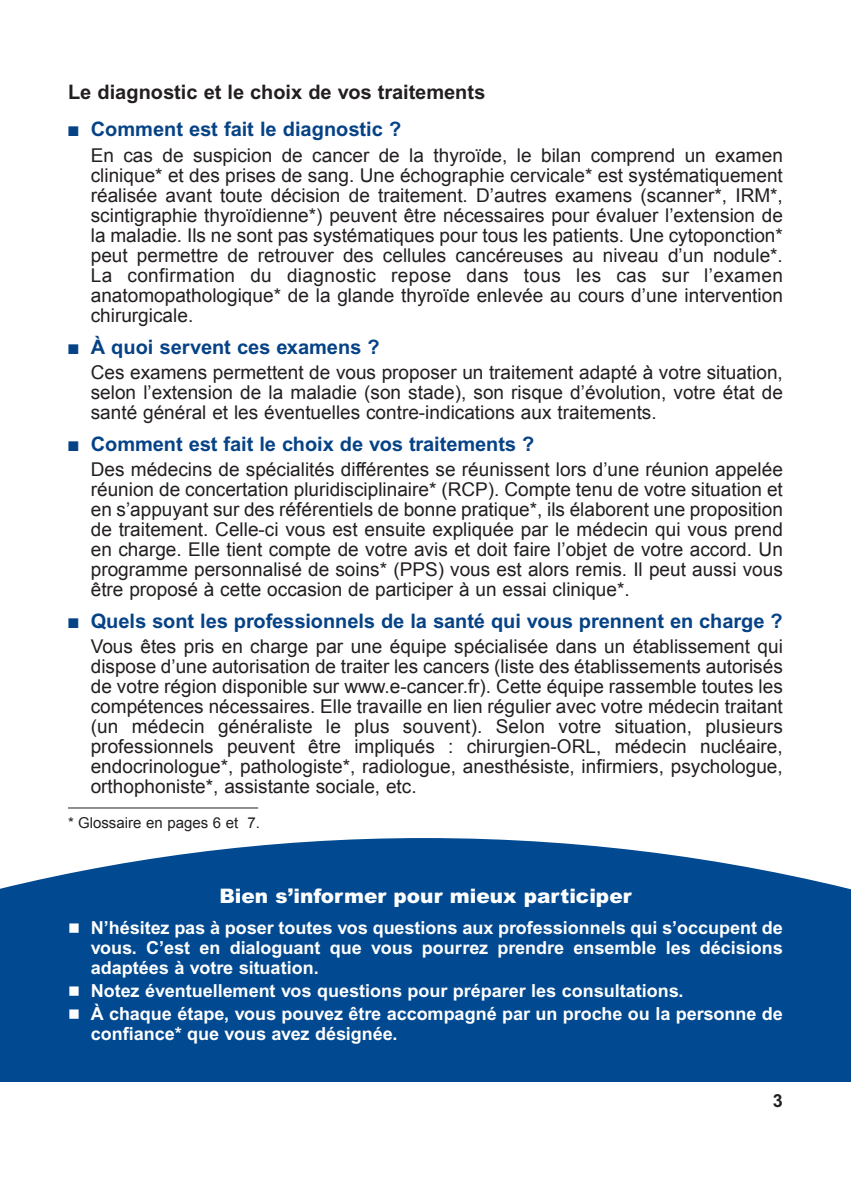
<style>
.page{position:relative;width:851px;height:1191px;background:#fff}
.page>*{position:absolute;margin:0;border:0;box-sizing:border-box;transform-origin:0 0}
.t1{font:700 20px "Arial";letter-spacing:-.005em;color:#054286}
.t2{font:700 20px "Arial";color:#231f20}
.t3{font:900 20px "Arial";color:#fff}
.t4{font:19px/20px "Arial";color:#231f20;text-align:justify}
.t5{font:700 18px/20px "Arial";color:#fff;text-align:justify}
.t6{font:700 18px "Arial";color:#231f20}
.t7{font:15px "Arial";color:#231f20}
</style>
<div class="page">
<svg style="left:0;top:838px;width:850px;height:140px;background:#1f5f9d"></svg>
<div style="left:0;top:978px;width:850px;height:103px;background:#014990"></div>
<hr style="left:68px;top:807px;width:190px;height:1px;background:#231f20">
<p class="t2" style="left:68px;top:85px;width:418px">Le diagnostic et le choix de vos traitements</p>
<p class="t1" style="left:68px;top:122px;width:334px">■ Comment est fait le diagnostic ?</p>
<p class="t4" style="left:91px;top:145px;width:693px">En cas de suspicion de cancer de la thyroïde, le bilan comprend un examen clinique* et des prises de sang. Une échographie cervicale* est systématiquement réalisée avant toute décision de traitement. D’autres examens (scanner*, IRM*, scintigraphie thyroïdienne*) peuvent être nécessaires pour évaluer l’extension de la maladie. Ils ne sont pas systématiques pour tous les patients. Une cytoponction* peut permettre de retrouver des cellules cancéreuses au niveau d’un nodule*.<br>La confirmation du diagnostic repose dans tous les cas sur l’examen anatomopathologique* de la glande thyroïde enlevée au cours d’une intervention chirurgicale.</p>
<p class="t1" style="left:68px;top:339px;width:313px">■ À quoi servent ces examens ?</p>
<p class="t4" style="left:91px;top:362px;width:693px">Ces examens permettent de vous proposer un traitement adapté à votre situation, selon l’extension de la maladie (son stade), son risque d’évolution, votre état de santé général et les éventuelles contre-indications aux traitements.</p>
<p class="t1" style="left:68px;top:436px;width:467px">■ Comment est fait le choix de vos traitements ?</p>
<p class="t4" style="left:91px;top:459px;width:693px">Des médecins de spécialités différentes se réunissent lors d’une réunion appelée réunion de concertation pluridisciplinaire* (RCP). Compte tenu de votre situation et en s’appuyant sur des référentiels de bonne pratique*, ils élaborent une proposition de traitement. Celle-ci vous est ensuite expliquée par le médecin qui vous prend en charge. Elle tient compte de votre avis et doit faire l’objet de votre accord. Un programme personnalisé de soins* (PPS) vous est alors remis. Il peut aussi vous être proposé à cette occasion de participer à un essai clinique*.</p>
<p class="t1" style="left:68px;top:613px;width:716px">■ Quels sont les professionnels de la santé qui vous prennent en charge ?</p>
<p class="t4" style="left:91px;top:636px;width:693px">Vous êtes pris en charge par une équipe spécialisée dans un établissement qui dispose d’une autorisation de traiter les cancers (liste des établissements autorisés de votre région disponible sur www.e-cancer.fr). Cette équipe rassemble toutes les compétences nécessaires. Elle travaille en lien régulier avec votre médecin traitant (un médecin généraliste le plus souvent). Selon votre situation, plusieurs professionnels peuvent être impliqués : chirurgien-ORL, médecin nucléaire, endocrinologue*, pathologiste*, radiologue, anesthésiste, infirmiers, psychologue, orthophoniste*, assistante sociale, etc.</p>
<p class="t7" style="left:68px;top:814px;width:193px">* Glossaire en pages 6 et 7.</p>
<p class="t3" style="left:219px;top:888px;width:413px">Bien s’informer pour mieux participer</p>
<p class="t5" style="left:91px;top:919px;width:693px;text-indent:-23px">■ N’hésitez pas à poser toutes vos questions aux professionnels qui s’occupent de vous. C’est en dialoguant que vous pourrez prendre ensemble les décisions adaptées à votre situation.</p>
<p class="t5" style="left:68px;top:982px;width:616px">■ Notez éventuellement vos questions pour préparer les consultations.</p>
<p class="t5" style="left:91px;top:1005px;width:693px;text-indent:-23px">■ À chaque étape, vous pouvez être accompagné par un proche ou la personne de confiance* que vous avez désignée.</p>
<p class="t6" style="left:772px;top:1094px;width:12px">3</p>
</div>
